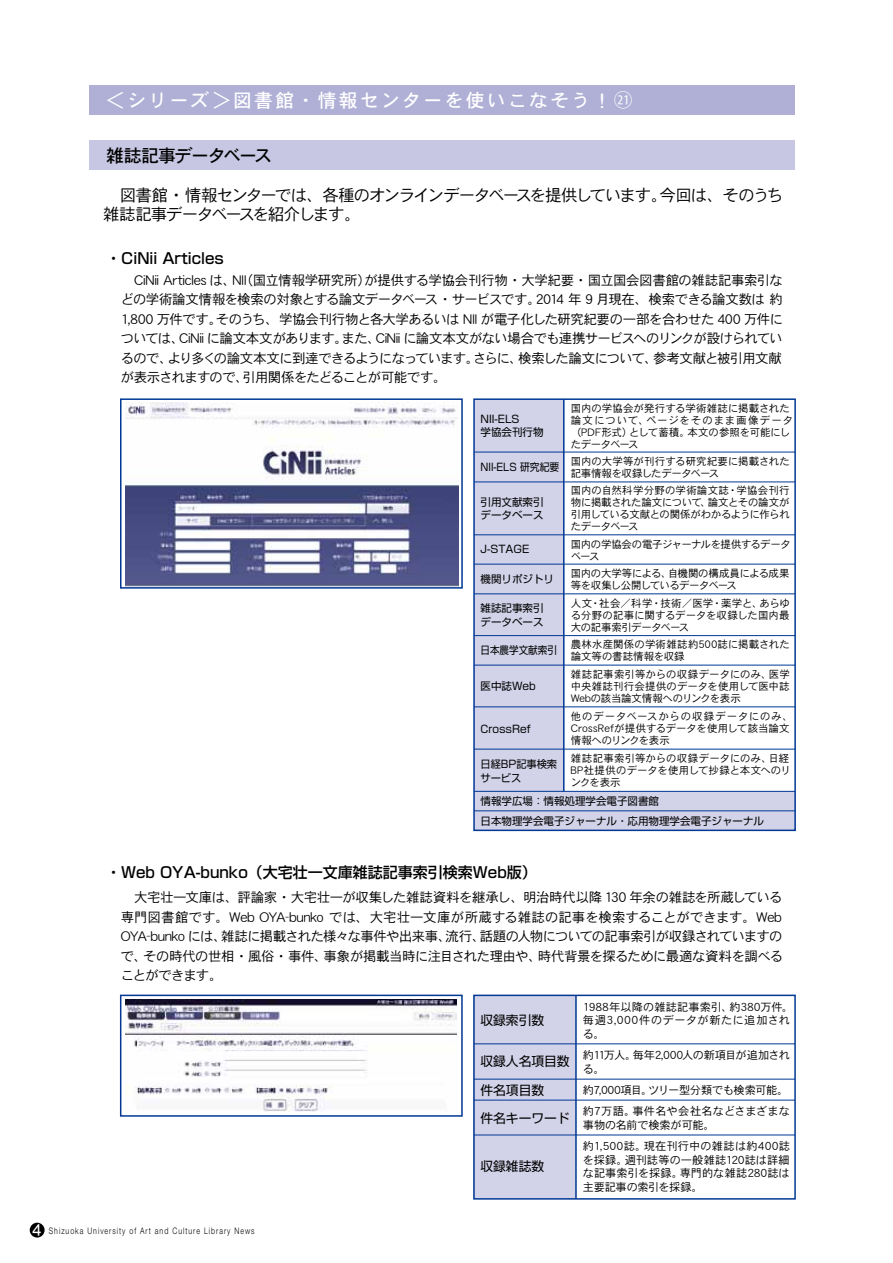
<style>
.page{position:relative;width:893px;height:1263px;background:#fff}
.page>*{position:absolute;margin:0;border:0;box-sizing:border-box;transform-origin:0 0}
.t1{font:18.75px "DFHS Gothic W5 MP RKSJ H";letter-spacing:.13em;color:#fff}
.t2{font:18px "DFHS Gothic W5 MP RKSJ H";letter-spacing:-.065em;color:#000}
.t3{font:16.5px/19.5px "DFHS Gothic W3 MP RKSJ H";letter-spacing:-.075em;color:#000}
.t4{font:16.5px "DFHS Gothic W5 MP RKSJ H";color:#fff}
.t5{font:500 15px "Shin Go Pr 5";color:#000}
.t6{font:13.5px/19.5px "DFHS Gothic W3 MP RKSJ H";letter-spacing:-.04em;color:#000}
.t7{font:13.5px "DFHS Gothic W3 MP RKSJ H";letter-spacing:-.07em;color:#000}
.t8{font:13.5px "DFHS Gothic W3 MP RKSJ H";letter-spacing:-.02em;color:#000}
.t9{font:13.5px "DFHS Gothic W3 MP RKSJ H";letter-spacing:-.06em;color:#000}
.t10{font:13.5px "DFHS Gothic W3 MP RKSJ H";letter-spacing:.01em;color:#000}
.t11{font:13.5px/19.5px "DFHS Gothic W3 MP RKSJ H";letter-spacing:-.065em;color:#000}
.t12{font:12.75px "Shin Go Pr 5";color:#000}
.t13{font:11.25px/13.5px "DFHS Gothic W3 MP RKSJ H";color:#000}
.t14{font:11.25px/13.5px "DFHS Gothic W3 MP RKSJ H";letter-spacing:.03em;color:#000}
.t15{font:11.25px/13.5px "DFHS Gothic W3 MP RKSJ H";letter-spacing:-.03em;color:#000}
.t16{font:11.25px "DFHS Gothic W3 MP RKSJ H";letter-spacing:-.02em;color:#000}
.t17{font:11.25px "DFHS Gothic W3 MP RKSJ H";letter-spacing:.025em;color:#000}
.t18{font:11.25px "DFHS Gothic W3 MP RKSJ H";letter-spacing:-.035em;color:#000}
.t19{font:11.25px "DFHS Gothic W3 MP RKSJ H";letter-spacing:-.025em;color:#000}
.t20{font:10.5px/12px "DFHS Gothic W3 MP RKSJ H";letter-spacing:-.01em;color:#000}
.t21{font:10.5px/13.5px "Shin Go Pr 5";color:#000}
.t22{font:10.5px/12px "DFHS Gothic W3 MP RKSJ H";letter-spacing:-.045em;color:#000}
.t23{font:10.5px/12px "DFHS Gothic W3 MP RKSJ H";letter-spacing:.02em;color:#000}
.t24{font:10.5px/12px "DFHS Gothic W3 MP RKSJ H";letter-spacing:.015em;color:#000}
.t25{font:10.5px/12px "DFHS Gothic W3 MP RKSJ H";letter-spacing:-.05em;color:#000}
.t26{font:10.5px "DFHS Gothic W3 MP RKSJ H";letter-spacing:.03em;color:#000}
.t27{font:10.5px/12px "DFHS Gothic W3 MP RKSJ H";letter-spacing:-.04em;color:#000}
.t28{font:10.5px "Shin Go Pr 5";color:#000;scale:.93 1}
.t29{font:10.5px "Shin Go Pr 5";color:#000;scale:.91 1}
.t30{font:300 9px "Helvetica Neue";letter-spacing:.145em;color:#000;scale:.78 1}
.s1{font-family:"Koz Go Pro"}
</style>
<div class="page">
<div style="left:474px;top:399px;width:90px;height:431px;background:#d2d2e9"></div>
<div style="left:474px;top:791px;width:321px;height:39px;background:#d2d2e9"></div>
<div style="left:30px;top:1223px;width:15px;height:14px;background:#000;border-radius:50%"></div>
<div style="left:89px;top:85px;width:706px;height:30px;background:#b0b0d7"></div>
<div style="left:89px;top:140px;width:706px;height:30px;background:#c7c6e3"></div>
<img style="left:125px;top:402px;width:333px;height:184px">
<div style="left:120px;top:398px;width:343px;height:191px;border:2px solid #003894"></div>
<div style="left:473px;top:398px;width:323px;height:433px;border:2px solid #003894"></div>
<hr style="left:474px;top:452px;width:321px;height:1px;background:#003894">
<hr style="left:474px;top:481px;width:321px;height:1px;background:#003894">
<hr style="left:474px;top:534px;width:321px;height:1px;background:#003894">
<hr style="left:474px;top:564px;width:321px;height:1px;background:#003894">
<hr style="left:474px;top:593px;width:321px;height:1px;background:#003894">
<hr style="left:474px;top:635px;width:321px;height:1px;background:#003894">
<hr style="left:563px;top:399px;width:2px;height:392px;background:#003894">
<hr style="left:474px;top:665px;width:321px;height:1px;background:#003894">
<hr style="left:474px;top:706px;width:321px;height:1px;background:#003894">
<hr style="left:474px;top:749px;width:321px;height:1px;background:#003894">
<hr style="left:474px;top:791px;width:321px;height:1px;background:#003894">
<hr style="left:474px;top:810px;width:321px;height:1px;background:#003894">
<div style="left:474px;top:995px;width:102px;height:204px;background:#d2d2e9"></div>
<div style="left:473px;top:994px;width:323px;height:205px;border:2px solid #003894"></div>
<hr style="left:474px;top:1043px;width:321px;height:1px;background:#003894">
<hr style="left:474px;top:1079px;width:321px;height:1px;background:#003894">
<hr style="left:575px;top:995px;width:2px;height:204px;background:#003894">
<hr style="left:474px;top:1100px;width:321px;height:1px;background:#003894">
<hr style="left:474px;top:1134px;width:321px;height:1px;background:#003894">
<img style="left:125px;top:999px;width:331px;height:112px">
<div style="left:120px;top:994px;width:343px;height:123px;border:2px solid #003894"></div>
<h1 class="t1" style="left:106px;top:91px;width:528px">＜シリーズ＞図書館・情報センターを使いこなそう!<span class="s1">21</span></h1>
<h2 class="t2" style="left:106px;top:147px;width:167px">雑誌記事データベース</h2>
<p class="t3" style="left:103px;top:185px;width:566px">　図書館・情報センターでは、各種のオンラインデータベースを提供しています。雑誌記事データベースを紹介します。</p>
<p class="t3" style="left:660px;top:185px;width:125px">今回は、そのうち</p>
<p class="t5" style="left:106px;top:246px;width:119px">・CiNii Articles</p>
<p class="t6" style="left:364px;top:270px;width:420px">が提供する学協会刊行物・大学紀要・国立国会図書館の雑誌記事索引な</p>
<p class="t8" style="left:233px;top:273px;width:140px">（NII 国立情報学研究所）</p>
<p class="t10" style="left:121px;top:273px;width:117px">　CiNii Articles は、</p>
<p class="t6" style="left:216px;top:290px;width:569px;text-indent:-95px">どの学術論文情報を検索の対象とする論文データベース・サービスです。<br>そのうち、学協会刊行物と各大学あるいは NII が電子化した研究紀要の一部を合わせた 400 万件に</p>
<p class="t6" style="left:536px;top:290px;width:249px">2014 年 9 月現在、検索できる論文数は約</p>
<p class="t6" style="left:121px;top:309px;width:103px">1,800 万件です。</p>
<p class="t6" style="left:376px;top:329px;width:408px">CiNii に論文本文がない場合でも連携サービスへのリンクが設けられてい</p>
<p class="t8" style="left:179px;top:332px;width:171px">CiNii に論文本文があります。</p>
<p class="t6" style="left:342px;top:329px;width:41px">また、</p>
<p class="t6" style="left:121px;top:329px;width:66px">ついては、</p>
<p class="t6" style="left:653px;top:348px;width:131px">参考文献と被引用文献</p>
<p class="t7" style="left:518px;top:351px;width:142px">検索した論文について、</p>
<p class="t7" style="left:168px;top:351px;width:313px">より多くの論文本文に到達できるようになっています。</p>
<p class="t6" style="left:473px;top:348px;width:52px">さらに、</p>
<p class="t6" style="left:121px;top:348px;width:54px">るので、</p>
<p class="t9" style="left:243px;top:371px;width:206px">引用関係をたどることが可能です。</p>
<p class="t9" style="left:121px;top:371px;width:130px">が表示されますので、</p>
<p class="t24" style="left:646px;top:402px;width:149px;text-indent:-75px">国内の学協会が発行する学術雑誌に掲載されたページをそのまま画像データ</p>
<p class="t21" style="left:481px;top:411px;width:64px">NII-ELS<br>学協会刊行物</p>
<p class="t28" style="left:481px;top:459px;width:86px">NII-ELS 研究紀要</p>
<p class="t21" style="left:481px;top:494px;width:64px">引用文献索引データベース</p>
<p class="t21" style="left:481px;top:542px;width:50px">J-STAGE</p>
<p class="t21" style="left:481px;top:571px;width:75px">機関リポジトリ</p>
<p class="t21" style="left:481px;top:600px;width:64px">雑誌記事索引データベース</p>
<p class="t29" style="left:481px;top:641px;width:85px">日本農学文献索引</p>
<p class="t21" style="left:481px;top:678px;width:57px">医中誌Web</p>
<p class="t21" style="left:481px;top:721px;width:52px">CrossRef</p>
<p class="t21" style="left:481px;top:756px;width:78px">日経BP記事検索サービス</p>
<p class="t21" style="left:481px;top:790px;width:285px;line-height:19.5px">情報学広場：情報処理学会電子図書館<br>日本物理学会電子ジャーナル・応用物理学会電子ジャーナル</p>
<p class="t20" style="left:571px;top:414px;width:80px">論文について、</p>
<p class="t20" style="left:687px;top:426px;width:104px">本文の参照を可能にし</p>
<p class="t27" style="left:571px;top:426px;width:69px">（PDF形式）たデータベース</p>
<p class="t20" style="left:571px;top:456px;width:221px">国内の大学等が刊行する研究紀要に掲載された記事情報を収録したデータベース</p>
<p class="t20" style="left:571px;top:484px;width:220px;text-align:right">国内の自然科学分野の学術論文誌・学協会刊行論文とその論文が</p>
<p class="t20" style="left:629px;top:426px;width:63px">として蓄積。</p>
<p class="t22" style="left:571px;top:496px;width:221px">物に掲載された論文について、<br>引用している文献との関係がわかるように作られたデータベース</p>
<p class="t22" style="left:571px;top:538px;width:222px">国内の学協会の電子ジャーナルを提供するデータベース</p>
<p class="t20" style="left:668px;top:567px;width:123px">自機関の構成員による成果</p>
<p class="t25" style="left:571px;top:567px;width:168px">国内の大学等による、<br>等を収集し公開しているデータベース</p>
<p class="t26" style="left:590px;top:598px;width:174px">・社会／科学・技術／医学・薬学と、</p>
<p class="t20" style="left:759px;top:597px;width:32px">あらゆ</p>
<p class="t20" style="left:571px;top:597px;width:220px">人文<br>る分野の記事に関するデータを収録した国内最大の記事索引データベース</p>
<p class="t20" style="left:769px;top:668px;width:23px">医学</p>
<p class="t20" style="left:571px;top:638px;width:221px">農林水産関係の学術雑誌約500誌に掲載された論文等の書誌情報を収録</p>
<p class="t20" style="left:571px;top:668px;width:220px">雑誌記事索引等からの収録データにのみ、<br>中央雑誌刊行会提供のデータを使用して医中誌<br>Webの該当論文情報へのリンクを表示</p>
<p class="t23" style="left:571px;top:710px;width:224px">他のデータベースからの収録データにのみ、<br>CrossRefが提供するデータを使用して該当論文情報へのリンクを表示</p>
<p class="t20" style="left:768px;top:752px;width:22px">日経</p>
<p class="t20" style="left:571px;top:752px;width:222px">雑誌記事索引等からの収録データにのみ、<br>BP社提供のデータを使用して抄録と本文へのリンクを表示</p>
<p class="t5" style="left:106px;top:860px;width:432px">・Web OYA-bunko（大宅壮一文庫雑誌記事索引検索Web版(</p>
<p class="t6" style="left:121px;top:887px;width:663px;text-align:right">　大宅壮一文庫は、評論家・大宅壮一が収集した雑誌資料を継承し、明治時代以降 130 年余の雑誌を所蔵している専門図書館です。Web OYA-bunko では、大宅壮一文庫が所蔵する雑誌の記事を検索することができます。Web話題の人物についての記事索引が収録されていますの</p>
<p class="t6" style="left:221px;top:926px;width:232px">雑誌に掲載された様々な事件や出来事、</p>
<p class="t6" style="left:446px;top:926px;width:42px">流行、</p>
<p class="t6" style="left:121px;top:926px;width:108px">OYA-bunko には、</p>
<p class="t6" style="left:143px;top:946px;width:186px">その時代の世相・風俗・事件、</p>
<p class="t6" style="left:538px;top:946px;width:247px">時代背景を探るために最適な資料を調べる</p>
<p class="t6" style="left:324px;top:946px;width:220px">事象が掲載当時に注目された理由や、</p>
<p class="t11" style="left:121px;top:946px;width:104px">で、<br>ことができます。</p>
<p class="t12" style="left:480px;top:1009px;width:65px">収録索引数</p>
<p class="t12" style="left:480px;top:1050px;width:91px">収録人名項目数</p>
<p class="t14" style="left:583px;top:1000px;width:209px">1988年以降の雑誌記事索引、<br>毎週3,000件のデータが新たに追加される。</p>
<p class="t16" style="left:633px;top:1049px;width:159px">毎年2,000人の新項目が追加され</p>
<p class="t13" style="left:730px;top:1000px;width:65px">約380万件。</p>
<p class="t13" style="left:583px;top:1048px;width:55px">約11万人。</p>
<p class="t13" style="left:583px;top:1062px;width:23px">る。</p>
<p class="t12" style="left:480px;top:1079px;width:65px">件名項目数</p>
<p class="t18" style="left:648px;top:1084px;width:142px">ツリー型分類でも検索可能。</p>
<p class="t13" style="left:583px;top:1083px;width:71px">約7,000項目。</p>
<p class="t12" style="left:480px;top:1108px;width:91px">件名キーワード</p>
<p class="t13" style="left:632px;top:1105px;width:159px">事件名や会社名などさまざまな</p>
<p class="t13" style="left:583px;top:1105px;width:54px">約7万語。</p>
<p class="t19" style="left:583px;top:1119px;width:133px">事物の名前で検索が可能。</p>
<p class="t12" style="left:480px;top:1155px;width:65px">収録雑誌数</p>
<p class="t17" style="left:644px;top:1141px;width:148px">現在刊行中の雑誌は約400誌</p>
<p class="t13" style="left:625px;top:1139px;width:167px;text-indent:-42px">約1,500誌。<br>週刊誌等の一般雑誌120誌は詳細</p>
<p class="t13" style="left:583px;top:1153px;width:46px">を採録。</p>
<p class="t15" style="left:583px;top:1166px;width:121px">な記事索引を採録。<br>主要記事の索引を採録。</p>
<p class="t13" style="left:680px;top:1166px;width:111px">専門的な雑誌280誌は</p>
<p class="t4" style="left:32px;top:1222px;width:11px">4</p>
<p class="t30" style="left:49px;top:1225px;width:265px">Shizuoka University of Art and Culture Library News</p>
</div>
